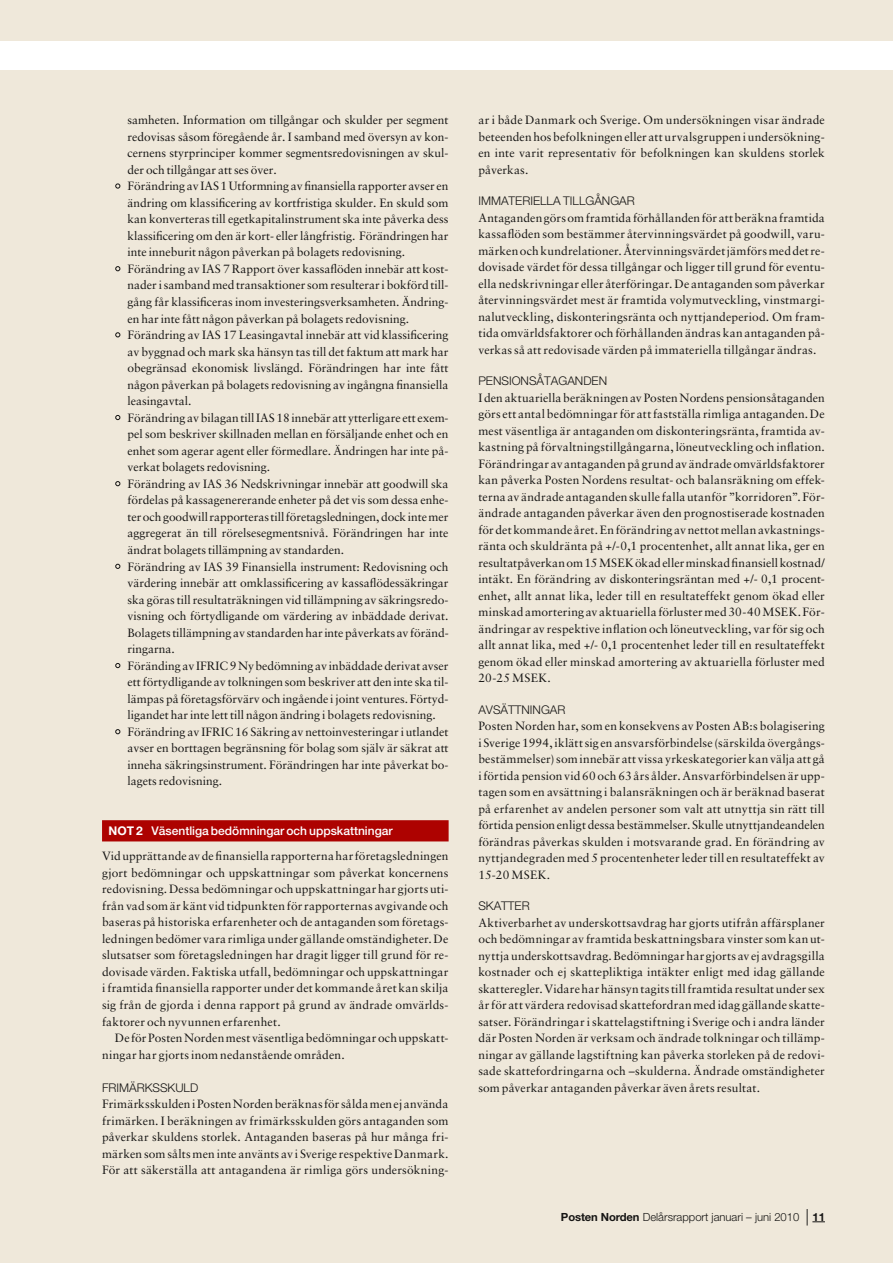
<style>
.page{position:relative;width:893px;height:1263px;background:#efe8da}
.page>*{position:absolute;margin:0;border:0;box-sizing:border-box;transform-origin:0 0}
.t1{font:12px/16.5px "Sabon";color:#161514;text-align:justify}
.t2{font:300 12px "Helvetica Neue";color:#161514}
.t3{font:500 12px "Helvetica Neue";color:#fff}
.t4{font:300 11.25px "Helvetica Neue";color:#161514}
.s1{font-weight:700}
.s2{font-size:16.5px}
</style>
<div class="page">
<div style="left:0;top:41px;width:893px;height:29px;background:#fff"></div>
<div style="left:102px;top:820px;width:347px;height:21px;background:#ad0200"></div>
<svg style="left:115px;top:184px;width:5px;height:4px"></svg>
<svg style="left:115px;top:266px;width:5px;height:5px"></svg>
<svg style="left:115px;top:332px;width:5px;height:5px"></svg>
<svg style="left:115px;top:415px;width:5px;height:5px"></svg>
<svg style="left:115px;top:481px;width:5px;height:5px"></svg>
<svg style="left:115px;top:564px;width:5px;height:5px"></svg>
<svg style="left:115px;top:663px;width:5px;height:5px"></svg>
<svg style="left:115px;top:729px;width:5px;height:5px"></svg>
<svg style="left:812px;top:1221px;width:13px;height:1px"></svg>
<p class="t1" style="left:128px;top:112px;width:323px;text-align:left">samheten. Information om tillgångar och skulder per segment redovisas såsom föregående år. I samband med översyn av kon&shy;cernens styrprinciper kommer segmentsredovisningen av skul&shy;der och tillgångar att ses över.<br>Förändring av IAS 1 Utformning av finansiella rapporter avser en ändring om klassificering av kortfristiga skulder. En skuld som kan konverteras till egetkapitalinstrument ska inte påverka dess klassificering om den är kort- eller långfristig. Förändringen har inte inneburit någon påverkan på bolagets redovisning.<br>Förändring av IAS 7 Rapport över kassaflöden innebär att kost&shy;nader i samband med transaktioner som resulterar i bokförd till&shy;gång får klassificeras inom investeringsverksamheten. Ändring&shy;en har inte fått någon påverkan på bolagets redovisning.<br>Förändring av IAS 17 Leasingavtal innebär att vid klassificering av byggnad och mark ska hänsyn tas till det faktum att mark har obegränsad ekonomisk livslängd. Förändringen har inte fått någon påverkan på bolagets redovisning av ingångna finansiella leasingavtal.<br>Förändring av bilagan till IAS 18 innebär att ytterligare ett exem&shy;pel som beskriver skillnaden mellan en försäljande enhet och en enhet som agerar agent eller förmedlare. Ändringen har inte på&shy;verkat bolagets redovisning.<br>Förändring av IAS 36 Nedskrivningar innebär att goodwill ska fördelas på kassagenererande enheter på det vis som dessa enhe&shy;ter och goodwill rapporteras till företagsledningen, dock inte mer aggregerat än till rörelsesegmentsnivå. Förändringen har inte ändrat bolagets tillämpning av standarden.<br>Förändring av IAS 39 Finansiella instrument: Redovisning och värdering innebär att omklassificering av kassaflödessäkringar ska göras till resultaträkningen vid tillämpning av säkringsredo&shy;visning och förtydligande om värdering av inbäddade derivat.<br>Bolagets tillämpning av standarden har inte påverkats av föränd&shy;ringarna.<br>Föränding av IFRIC 9 Ny bedömning av inbäddade derivat avser ett förtydligande av tolkningen som beskriver att den inte ska til&shy;lämpas på företagsförvärv och ingående i joint ventures. Förtyd&shy;ligandet har inte lett till någon ändring i bolagets redovisning.<br>Förändring av IFRIC 16 Säkring av nettoinvesteringar i utlandet avser en borttagen begränsning för bolag som själv är säkrat att inneha säkringsinstrument. Förändringen har inte påverkat bo&shy;lagets redovisning.</p>
<p class="t3" style="left:108px;top:824px;width:286px"><span class="s1">Not 2</span> Väsentliga bedömningar och uppskattningar</p>
<p class="t1" style="left:102px;top:847px;width:348px">Vid upprättande av de finansiella rapporterna har företagsledningen gjort bedömningar och uppskattningar som påverkat koncernens redovisning. Dessa bedömningar och uppskattningar har gjorts uti&shy;från vad som är känt vid tidpunkten för rapporternas avgivande och baseras på historiska erfarenheter och de antaganden som företags&shy;ledningen bedömer vara rimliga under gällande omständigheter. De slutsatser som företagsledningen har dragit ligger till grund för re&shy;dovisade värden. Faktiska utfall, bedömningar och uppskattningar i framtida finansiella rapporter under det kommande året kan skilja sig från de gjorda i denna rapport på grund av ändrade omvärlds&shy;faktorer och nyvunnen erfarenhet.</p>
<p class="t1" style="left:102px;top:1029px;width:348px;text-indent:13px">De för Posten Norden mest väsentliga bedömningar och uppskatt&shy;ningar har gjorts inom nedanstående områden.</p>
<p class="t2" style="left:102px;top:1080px;width:44px">FRIMÄRKSSKULD</p>
<p class="t1" style="left:102px;top:1096px;width:348px">Frimärksskulden i Posten Norden beräknas för sålda men ej använda frimärken. I beräkningen av frimärksskulden görs antaganden som påverkar skuldens storlek. Antaganden baseras på hur många fri&shy;märken som sålts men inte använts av i Sverige respektive Danmark.<br>För att säkerställa att antagandena är rimliga görs undersökning-</p>
<p class="t1" style="left:478px;top:112px;width:348px">ar i både Danmark och Sverige. Om undersökningen visar ändrade beteenden hos befolkningen eller att urvalsgruppen i undersökning&shy;en inte varit representativ för befolkningen kan skuldens storlek påverkas.</p>
<p class="t2" style="left:478px;top:194px;width:11px">IMMATERIELLA</p>
<p class="t2" style="left:563px;top:194px;width:9px">TILLGÅNGAR</p>
<p class="t1" style="left:478px;top:209px;width:348px">Antaganden görs om framtida förhållanden för att beräkna framtida kassaflöden som bestämmer återvinningsvärdet på goodwill, varu&shy;märken och kundrelationer. Återvinningsvärdet jämförs med det re&shy;dovisade värdet för dessa tillgångar och ligger till grund för eventu&shy;ella nedskrivningar eller återföringar. De antaganden som påverkar återvinningsvärdet mest är framtida volymutveckling, vinstmargi&shy;nalutveckling, diskonteringsränta och nyttjandeperiod. Om fram&shy;tida omvärldsfaktorer och förhållanden ändras kan antaganden på&shy;verkas så att redovisade värden på immateriella tillgångar ändras.</p>
<p class="t2" style="left:478px;top:374px;width:17px">PENSIONSÅTAGANDEN</p>
<p class="t1" style="left:478px;top:389px;width:348px">I den aktuariella beräkningen av Posten Nordens pensionsåtaganden görs ett antal bedömningar för att fastställa rimliga antaganden. De mest väsentliga är antaganden om diskonteringsränta, framtida av&shy;kastning på förvaltningstillgångarna, löneutveckling och inflation.<br>Förändringar av antaganden på grund av ändrade omvärldsfaktorer kan påverka Posten Nordens resultat- och balansräkning om effek&shy;terna av ändrade antaganden skulle falla utanför ”korridoren”.För&shy;ändrade antaganden påverkar även den prognostiserade kostnaden för det kommande året. En förändring av nettot mellan avkastnings&shy;ränta och skuldränta på +/-0,1 procentenhet, allt annat lika, ger en resultatpåverkan om 15 MSEK ökad eller minskad finansiell kostnad/ intäkt. En förändring av diskonteringsräntan med +/- 0,1 procent&shy;enhet, allt annat lika, leder till en resultateffekt genom ökad eller minskad amortering av aktuariella förluster med 30-40 MSEK. För&shy;ändringar av respektive inflation och löneutveckling, var för sig och allt annat lika, med +/- 0,1 procentenhet leder till en resultateffekt genom ökad eller minskad amortering av aktuariella förluster med 20-25 MSEK.</p>
<p class="t2" style="left:478px;top:702px;width:38px">AVS ÄTTNINGAR</p>
<p class="t1" style="left:478px;top:718px;width:348px">Posten Norden har, som en konsekvens av Posten AB:s bolagisering i Sverige 1994, iklätt sig en ansvarsförbindelse (särskilda övergångs&shy;bestämmelser) som innebär att vissa yrkeskategorier kan välja att gå i förtida pension vid 60 och 63 års ålder. Ansvarförbindelsen är upp&shy;tagen som en avsättning i balansräkningen och är beräknad baserat på erfarenhet av andelen personer som valt att utnyttja sin rätt till förtida pension enligt dessa bestämmelser. Skulle utnyttjandeandelen förändras påverkas skulden i motsvarande grad. En förändring av nyttjandegraden med 5 procentenheter leder till en resultateffekt av 15-20 MSEK.</p>
<p class="t2" style="left:478px;top:899px;width:16px">SKATTER</p>
<p class="t1" style="left:478px;top:914px;width:348px">Aktiverbarhet av underskottsavdrag har gjorts utifrån affärsplaner och bedömningar av framtida beskattningsbara vinster som kan ut&shy;nyttja underskottsavdrag. Bedömningar har gjorts av ej avdragsgilla kostnader och ej skattepliktiga intäkter enligt med idag gällande skatteregler. Vidare har hänsyn tagits till framtida resultat under sex år för att värdera redovisad skattefordran med idag gällande skatte&shy;satser. Förändringar i skattelagstiftning i Sverige och i andra länder där Posten Norden är verksam och ändrade tolkningar och tillämp&shy;ningar av gällande lagstiftning kan påverka storleken på de redovi&shy;sade skattefordringarna och –skulderna. Ändrade omständigheter som påverkar antaganden påverkar även årets resultat.</p>
<p class="t4" style="left:561px;top:1210px;width:265px"><span class="s1">Posten Norden</span> DELÅRSRAPPORT JANUARI – JUNI 2010 <span class="s2">|</span> <span class="s1">11</span></p>
</div>
